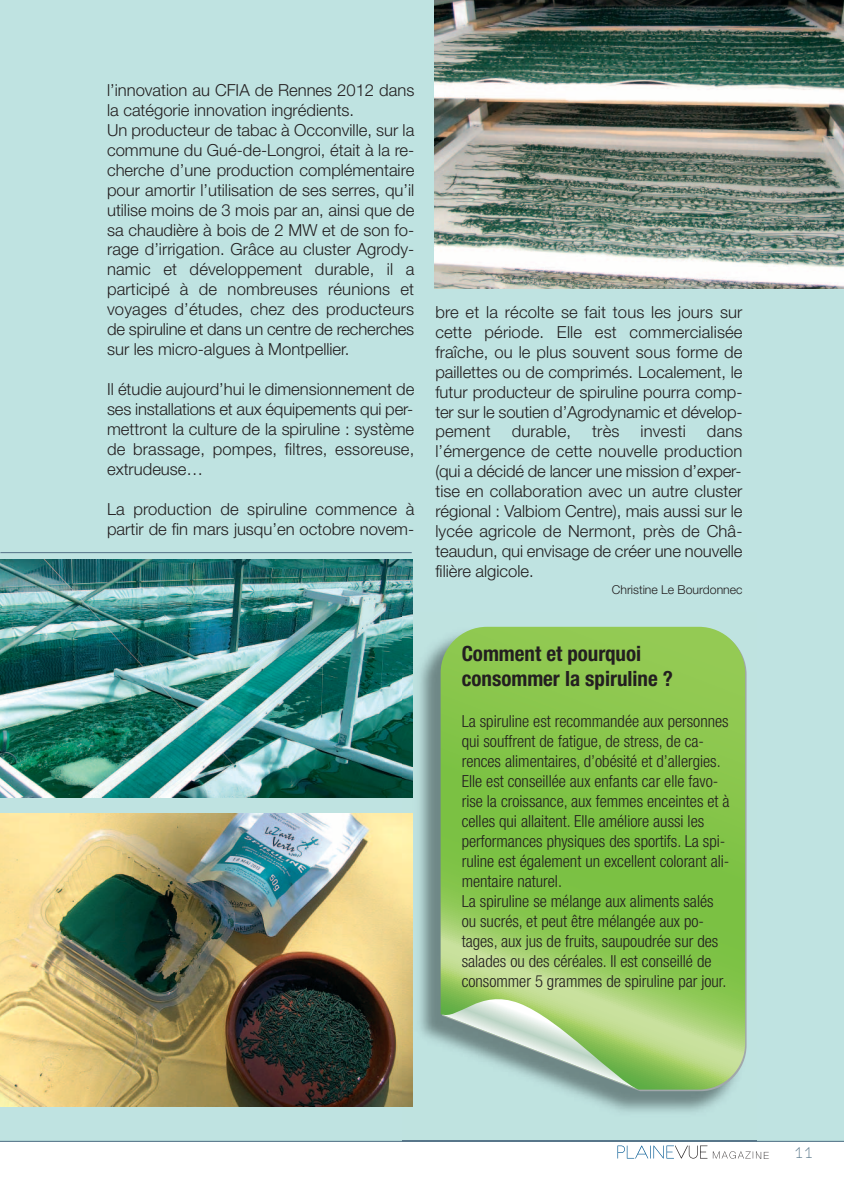
<style>
.page{position:relative;width:844px;height:1191px;background:#fff}
.page>*{position:absolute;margin:0;border:0;box-sizing:border-box;transform-origin:0 0}
.t1{font:700 condensed 21px/25.2px "Helvetica Neue";color:#231f20}
.t2{font:300 16.62px/19.9px "Helvetica Neue";color:#231f20;text-align:justify}
.t3{font:300 condensed 16.62px/19.9px "Helvetica Neue";color:#231f20}
.t4{font:300 12.25px "Helvetica Neue";color:#231f20}
</style>
<div class="page">
<div style="left:0;top:0;width:843px;height:1141px;background:#bfe3e1"></div>
<hr style="left:0;top:1140px;width:843px;height:1px;background:#57768a">
<hr style="left:0;top:552px;width:411px;height:1px;background:#57768a">
<img style="left:0;top:559px;width:412px;height:238px">
<img style="left:435px;top:0;width:408px;height:288px">
<img style="left:0;top:814px;width:402px;height:292px">
<img style="left:402px;top:612px;width:354px;height:547px">
<img style="left:402px;top:1140px;width:354px;height:1px">
<img style="left:617px;top:1145px;width:90px;height:13px">
<img style="left:712px;top:1151px;width:44px;height:7px">
<img style="left:402px;top:612px;width:10px;height:185px">
<img style="left:402px;top:814px;width:10px;height:292px">
<svg style="left:440px;top:627px;width:305px;height:462px"></svg>
<svg style="left:440px;top:876px;width:198px;height:213px"></svg>
<p class="t2" style="left:107px;top:81px;width:309px;text-align:left">l’innovation au CFIA de Rennes 2012 dans la catégorie innovation ingrédients.<br>Un producteur de tabac à Occonville, sur la commune du Gué-de-Longroi, était à la re&shy;cherche d’une production complémentaire pour amortir l’utilisation de ses serres, qu’il utilise moins de 3 mois par an, ainsi que de sa chaudière à bois de 2 MW et de son fo&shy;rage d’irrigation. Grâce au cluster Agrody&shy;namic et développement durable, il a participé à de nombreuses réunions et voyages d’études, chez des producteurs de spiruline et dans un centre de recherches sur les micro-algues à Montpellier.</p>
<p class="t2" style="left:107px;top:381px;width:309px">Il étudie aujourd’hui le dimensionnement de ses installations et aux équipements qui per&shy;mettront la culture de la spiruline : système de brassage, pompes, filtres, essoreuse, extrudeuse…</p>
<p class="t2" style="left:107px;top:500px;width:308px">La production de spiruline commence à partir de fin mars jusqu’en octobre novem-</p>
<p class="t2" style="left:435px;top:303px;width:309px">bre et la récolte se fait tous les jours sur cette période. Elle est commercialisée fraîche, ou le plus souvent sous forme de paillettes ou de comprimés. Localement, le futur producteur de spiruline pourra comp&shy;ter sur le soutien d’Agrodynamic et dévelop&shy;pement</p>
<p class="t2" style="left:511px;top:423px;width:61px">durable,</p>
<p class="t2" style="left:592px;top:423px;width:29px">très</p>
<p class="t2" style="left:640px;top:423px;width:47px">investi</p>
<p class="t2" style="left:435px;top:423px;width:309px;text-indent:271px">dans l’émergence de cette nouvelle production (qui a décidé de lancer une mission d’exper&shy;tise en collaboration avec un autre cluster régional : Valbiom Centre), mais aussi sur le lycée agricole de Nermont, près de Châ&shy;teaudun, qui envisage de créer une nouvelle filière algicole.</p>
<p class="t4" style="left:611px;top:585px;width:132px">Christine Le Bourdonnec</p>
<p class="t1" style="left:461px;top:643px;width:213px">Comment et pourquoi consommer la spiruline ?</p>
<p class="t3" style="left:461px;top:713px;width:269px">La spiruline est recommandée aux personnes qui souffrent de fatigue, de stress, de ca&shy;rences alimentaires, d’obésité et d’allergies.<br>Elle est conseillée aux enfants car elle favo&shy;rise la croissance, aux femmes enceintes et à celles qui allaitent. Elle améliore aussi les performances physiques des sportifs. La spi&shy;ruline est également un excellent colorant ali&shy;mentaire naturel.<br>La spiruline se mélange aux aliments salés ou sucrés, et peut être mélangée aux po&shy;tages, aux jus de fruits, saupoudrée sur des salades ou des céréales. Il est conseillé de consommer 5 grammes de spiruline par jour.</p>
</div>
